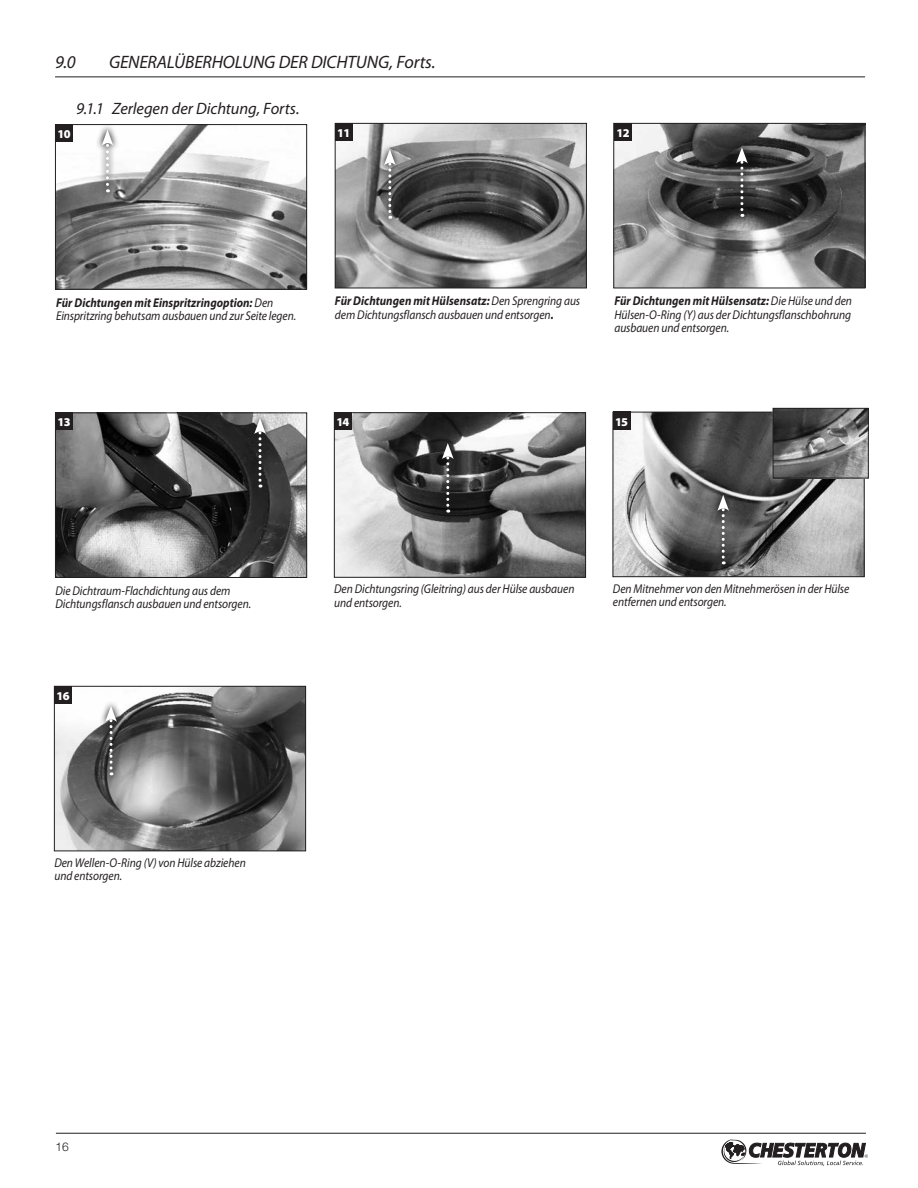
<style>
.page{position:relative;width:918px;height:1188px;background:#fff}
.page>*{position:absolute;margin:0;border:0;box-sizing:border-box;transform-origin:0 0}
.t1{font:italic 18px "Myriad Pro";letter-spacing:-.01em;color:#231f20}
.t2{font:italic 16.5px "Myriad Pro";letter-spacing:-.005em;color:#231f20}
.t3{font:italic 12.75px/13.5px "Myriad Pro";letter-spacing:-.005em;color:#231f20;scale:.9 1}
.t4{font:900 12px "Myriad Pro";letter-spacing:-.05em;color:#fff}
.t5{font:300 12px "Helvetica Neue LT Std";color:#231f20}
.s1{font-weight:700}
</style>
<div class="page">
<hr style="left:56px;top:1133px;width:810px;height:1px;background:#231f20">
<svg style="left:721px;top:1139px;width:147px;height:27px"></svg>
<hr style="left:55px;top:76px;width:810px;height:1px;background:#231f20">
<img style="left:337px;top:125px;width:248px;height:161px">
<div style="left:335px;top:123px;width:252px;height:165px;border:1px solid #231f20"></div>
<div style="left:335px;top:123px;width:18px;height:18px;background:#231f20"></div>
<svg style="left:377px;top:143px;width:25px;height:82px"></svg>
<svg style="left:384px;top:149px;width:12px;height:70px"></svg>
<img style="left:615px;top:125px;width:248px;height:161px">
<div style="left:613px;top:123px;width:252px;height:165px;border:1px solid #231f20"></div>
<div style="left:614px;top:123px;width:18px;height:18px;background:#231f20"></div>
<svg style="left:729px;top:141px;width:25px;height:82px"></svg>
<svg style="left:736px;top:147px;width:12px;height:70px"></svg>
<img style="left:57px;top:414px;width:248px;height:162px">
<div style="left:55px;top:412px;width:252px;height:166px;border:1px solid #231f20"></div>
<div style="left:55px;top:412px;width:18px;height:18px;background:#231f20"></div>
<svg style="left:248px;top:412px;width:24px;height:82px"></svg>
<svg style="left:254px;top:418px;width:12px;height:70px"></svg>
<img style="left:56px;top:688px;width:248px;height:161px">
<div style="left:54px;top:686px;width:252px;height:165px;border:1px solid #231f20"></div>
<div style="left:54px;top:686px;width:18px;height:18px;background:#231f20"></div>
<svg style="left:99px;top:700px;width:24px;height:82px"></svg>
<svg style="left:105px;top:706px;width:12px;height:69px"></svg>
<img style="left:336px;top:414px;width:248px;height:162px">
<div style="left:334px;top:412px;width:252px;height:166px;border:1px solid #231f20"></div>
<div style="left:334px;top:412px;width:18px;height:18px;background:#231f20"></div>
<svg style="left:435px;top:437px;width:25px;height:82px"></svg>
<svg style="left:442px;top:443px;width:12px;height:70px"></svg>
<img style="left:615px;top:414px;width:248px;height:161px">
<div style="left:613px;top:412px;width:252px;height:165px;border:1px solid #231f20"></div>
<div style="left:613px;top:412px;width:18px;height:18px;background:#231f20"></div>
<img style="left:775px;top:410px;width:92px;height:67px">
<div style="left:773px;top:408px;width:96px;height:71px;border:1px solid #231f20"></div>
<svg style="left:711px;top:489px;width:25px;height:82px"></svg>
<svg style="left:717px;top:495px;width:12px;height:69px"></svg>
<img style="left:57px;top:126px;width:248px;height:162px">
<div style="left:55px;top:124px;width:252px;height:166px;border:1px solid #231f20"></div>
<div style="left:55px;top:124px;width:18px;height:18px;background:#231f20"></div>
<svg style="left:95px;top:124px;width:25px;height:75px"></svg>
<svg style="left:102px;top:130px;width:11px;height:62px"></svg>
<h1 class="t1" style="left:55px;top:50px;width:22px">9.0</h1>
<h1 class="t1" style="left:109px;top:50px;width:328px">GENERALÜBERHOLUNG DER DICHTUNG, Forts.</h1>
<p class="t2" style="left:76px;top:98px;width:225px">9.1.1 Zerlegen der Dichtung, Forts.</p>
<p class="t4" style="left:337px;top:125px;width:15px">11</p>
<p class="t4" style="left:58px;top:126px;width:15px">10</p>
<p class="t4" style="left:616px;top:125px;width:15px">12</p>
<p class="t3" style="left:56px;top:295px;width:268px"><span class="s1">Für Dichtungen mit Einspritzringoption:</span> Den<br>Einspritzring behutsam ausbauen und zur Seite legen.</p>
<p class="t4" style="left:58px;top:414px;width:15px">13</p>
<p class="t3" style="left:335px;top:294px;width:274px"><span class="s1">Für Dichtungen mit Hülsensatz:</span> Den Sprengring aus dem Dichtungsflansch ausbauen und entsorgen<span class="s1">.</span></p>
<p class="t3" style="left:614px;top:294px;width:266px;text-align:justify"><span class="s1">Für Dichtungen mit Hülsensatz:</span> Die Hülse und den Hülsen-O-Ring (Y) aus der Dichtungsflanschbohrung ausbauen und entsorgen.</p>
<p class="t4" style="left:336px;top:414px;width:15px">14</p>
<p class="t4" style="left:615px;top:413px;width:15px">135</p>
<p class="t3" style="left:55px;top:584px;width:219px">Die Dichtraum-Flachdichtung aus dem<br>Dichtungsflansch ausbauen und entsorgen.</p>
<p class="t4" style="left:56px;top:688px;width:15px">16</p>
<p class="t3" style="left:334px;top:582px;width:269px">Den Dichtungsring (Gleitring) aus der Hülse ausbauen und entsorgen.</p>
<p class="t3" style="left:613px;top:581px;width:264px">Den Mitnehmer von den Mitnehmerösen in der Hülse entfernen und entsorgen.</p>
<p class="t3" style="left:54px;top:855px;width:214px">Den Wellen-O-Ring (V) von Hülse abziehen und entsorgen.</p>
<p class="t5" style="left:56px;top:1139px;width:15px">16</p>
</div>
